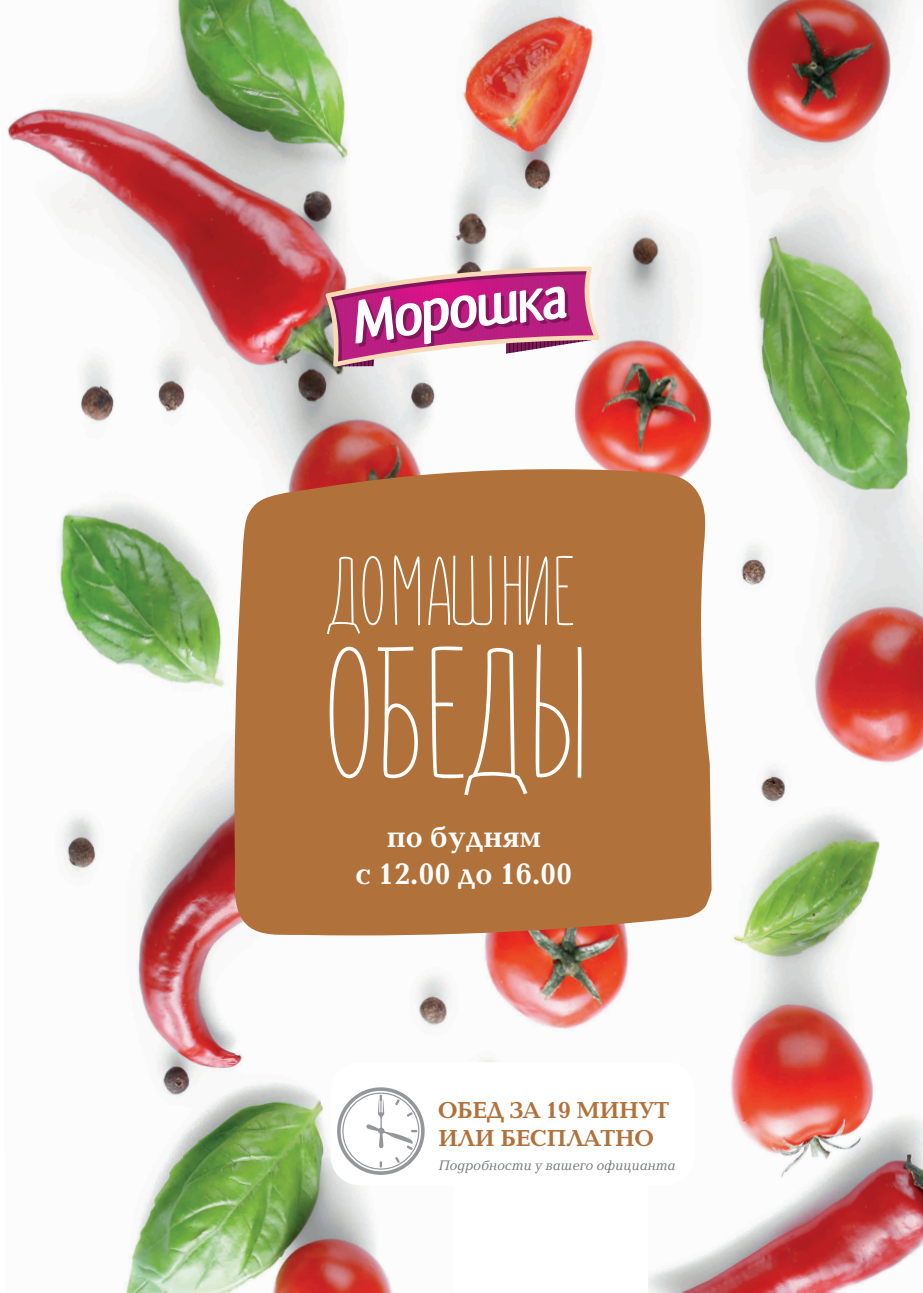
<style>
.page{position:relative;width:923px;height:1293px;background:#fff}
.page>*{position:absolute;margin:0;border:0;box-sizing:border-box;transform-origin:0 0}
.t1{font:182.7px "Monly";color:#fff}
.t2{font:96.15px "Monly";color:#fff}
.t3{font:700 30.6px/36.8px "Baltica C";color:#fff;text-align:center}
.t4{font:700 23.85px/27.6px "Baltica C";color:#b1713a}
.t5{font:italic 14.25px "Baltica C";color:#76797b}
</style>
<div class="page">
<img style="left:7px;top:0;width:916px;height:1293px">
<div style="left:229px;top:469px;width:482px;height:467px;background:#b1713a"></div>
<svg style="left:325px;top:266px;width:275px;height:101px"></svg>
<div style="left:331px;top:1062px;width:364px;height:123px;background:#fff;border-radius:29px"></div>
<div style="left:453px;top:1164px;width:194px;height:129px;background:#fff"></div>
<svg style="left:337px;top:1087px;width:87px;height:88px"></svg>
<div style="left:378px;top:1127px;width:6px;height:7px;background:#949699;border-radius:50%"></div>
<h2 class="t2" style="left:329px;top:540px;width:248px">ДОМАШНИЕ</h2>
<h1 class="t1" style="left:325px;top:616px;width:266px">ОБЕДЫ</h1>
<h3 class="t3" style="left:355px;top:820px;width:218px">по будням<br>с 12.00 до 16.00</h3>
<h3 class="t4" style="left:438px;top:1097px;width:232px">ОБЕД ЗА 19 МИНУТ<br>ИЛИ БЕСПЛАТНО</h3>
<p class="t5" style="left:438px;top:1157px;width:238px">Подробности у вашего официанта</p>
</div>
